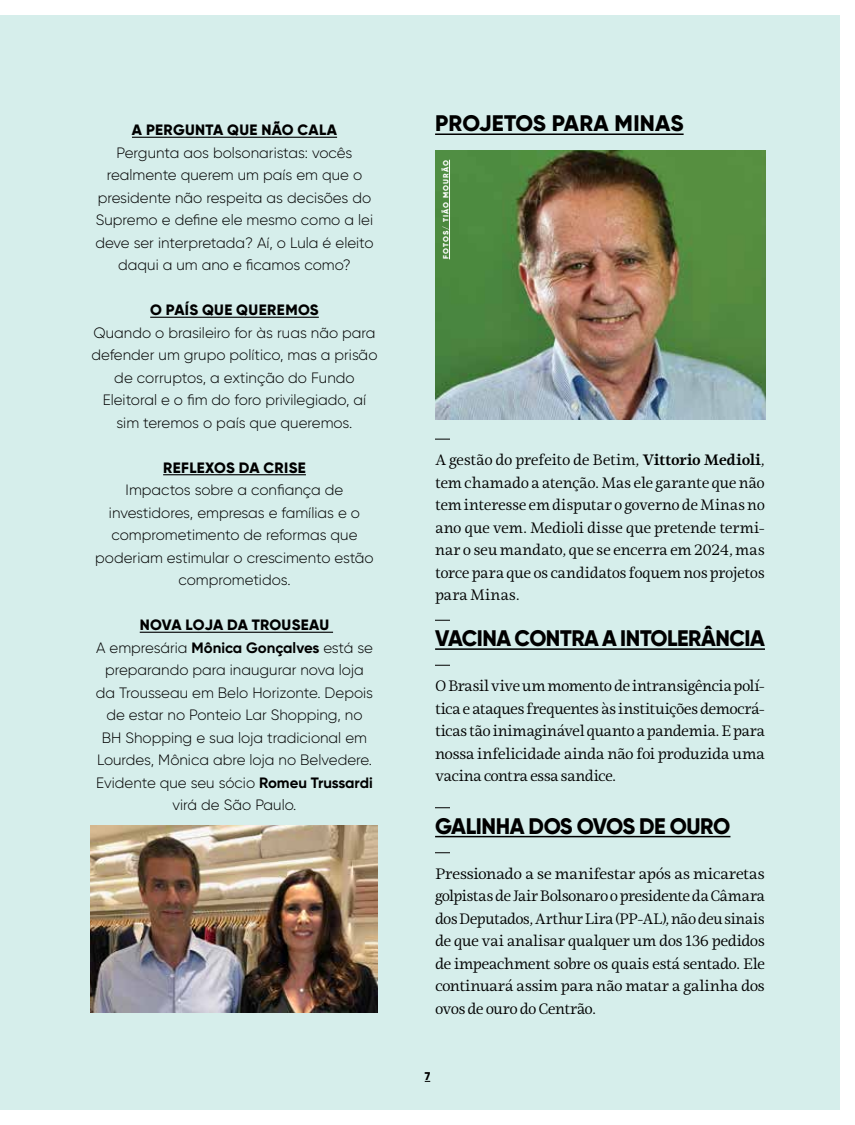
<style>
.page{position:relative;width:855px;height:1125px;background:#fff}
.page>*{position:absolute;margin:0;border:0;box-sizing:border-box;transform-origin:0 0}
.t1{font:800 22.5px "Gilroy";letter-spacing:-.02em;color:#000;scale:.96 1}
.t2{font:800 22.5px "Gilroy";letter-spacing:-.02em;color:#000}
.t3{font:800 22.5px "Gilroy";letter-spacing:.01em;color:#000}
.t4{font:300 15px/22.5px "Gilroy";color:#000;text-align:center}
.t5{font:15px/22.5px "Ninfa Serif";letter-spacing:-.035em;color:#000;text-align:justify}
.t6{font:800 15px "Gilroy";letter-spacing:.025em;color:#000}
.t7{font:800 11.25px "Gilroy";color:#000}
.t8{font:800 7.5px "Gilroy";letter-spacing:.15em;color:#fff}
.s1{font-weight:800}
.s2{font-weight:700}
</style>
<div class="page">
<div style="left:0;top:15px;width:840px;height:1095px;background:#d6eeeb"></div>
<svg style="left:435px;top:439px;width:15px;height:1px"></svg>
<hr style="left:435px;top:133px;width:249px;height:2px;background:#000">
<hr style="left:132px;top:137px;width:205px;height:1px;background:#000">
<hr style="left:150px;top:317px;width:169px;height:1px;background:#000">
<hr style="left:163px;top:474px;width:143px;height:1px;background:#000">
<hr style="left:140px;top:632px;width:193px;height:1px;background:#000">
<img style="left:435px;top:150px;width:330px;height:270px">
<hr style="left:449px;top:160px;width:1px;height:99px;background:#fff">
<svg style="left:435px;top:620px;width:15px;height:1px"></svg>
<hr style="left:435px;top:648px;width:330px;height:2px;background:#000">
<svg style="left:435px;top:665px;width:15px;height:1px"></svg>
<svg style="left:435px;top:807px;width:15px;height:1px"></svg>
<hr style="left:435px;top:836px;width:295px;height:1px;background:#000">
<svg style="left:435px;top:852px;width:15px;height:1px"></svg>
<img style="left:90px;top:825px;width:288px;height:187px">
<p class="t6" style="left:132px;top:120px;width:207px">A PERGUNTA QUE NÃO CALA</p>
<h1 class="t3" style="left:435px;top:109px;width:250px">PROJETOS PARA MINAS</h1>
<p class="t4" style="left:95px;top:141px;width:280px">Pergunta aos bolsonaristas: vocês realmente querem um país em que o presidente não respeita as decisões do Supremo e define ele mesmo como a lei deve ser interpretada? Aí, o Lula é eleito daqui a um ano e ficamos como?</p>
<p class="t6" style="left:150px;top:300px;width:170px">O PAÍS QUE QUEREMOS</p>
<p class="t4" style="left:92px;top:321px;width:287px">Quando o brasileiro for às ruas não para defender um grupo político, mas a prisão de corruptos, a extinção do Fundo Eleitoral e o fim do foro privilegiado, aí sim teremos o país que queremos.</p>
<p class="t6" style="left:163px;top:458px;width:144px">REFLEXOS DA CRISE</p>
<p class="t4" style="left:95px;top:478px;width:280px">Impactos sobre a confiança de investidores, empresas e famílias e o comprometimento de reformas que poderiam estimular o crescimento estão comprometidos.</p>
<p class="t4" style="left:96px;top:613px;width:279px"><span class="s1">NOVA LOJA DA TROUSEAU<br></span>A empresária <span class="s2">Mônica Gonçalves</span> está se preparando para inaugurar nova loja da Trousseau em Belo Horizonte. Depois de estar no Ponteio Lar Shopping, no BH Shopping e sua loja tradicional em Lourdes, Mônica abre loja no Belvedere.<br>Evidente que seu sócio <span class="s2">Romeu Trussardi </span>virá de São Paulo.</p>
<p class="t8" style="left:441px;top:259px;width:101px;rotate:-90deg">FOTOS/ TIÃO MOURÃO</p>
<p class="t5" style="left:435px;top:449px;width:332px">A gestão do prefeito de Betim, <span class="s2">Vittorio Medioli</span>, tem chamado a atenção. Mas ele garante que não tem interesse em disputar o governo de Minas no ano que vem. Medioli disse que pretende termi&shy;nar o seu mandato, que se encerra em 2024, mas torce para que os candidatos foquem nos projetos para Minas.</p>
<h1 class="t1" style="left:435px;top:624px;width:345px">VACINA CONTRA A INTOLERÂNCIA</h1>
<p class="t5" style="left:435px;top:675px;width:332px">O Brasil vive um momento de intransigência polí&shy;tica e ataques frequentes às instituições democrá&shy;ticas tão inimaginável quanto a pandemia. E para nossa infelicidade ainda não foi produzida uma vacina contra essa sandice.</p>
<h1 class="t2" style="left:435px;top:812px;width:297px">GALINHA DOS OVOS DE OURO</h1>
<p class="t5" style="left:435px;top:862px;width:332px">Pressionado a se manifestar após as micaretas golpistas de Jair Bolsonaro o presidente da Câmara dos Deputados, Arthur Lira (PP-AL), não deu sinais de que vai analisar qualquer um dos 136 pedidos de impeachment sobre os quais está sentado. Ele continuará assim para não matar a galinha dos ovos de ouro do Centrão.</p>
<p class="t7" style="left:425px;top:1069px;width:7px">7</p>
</div>
